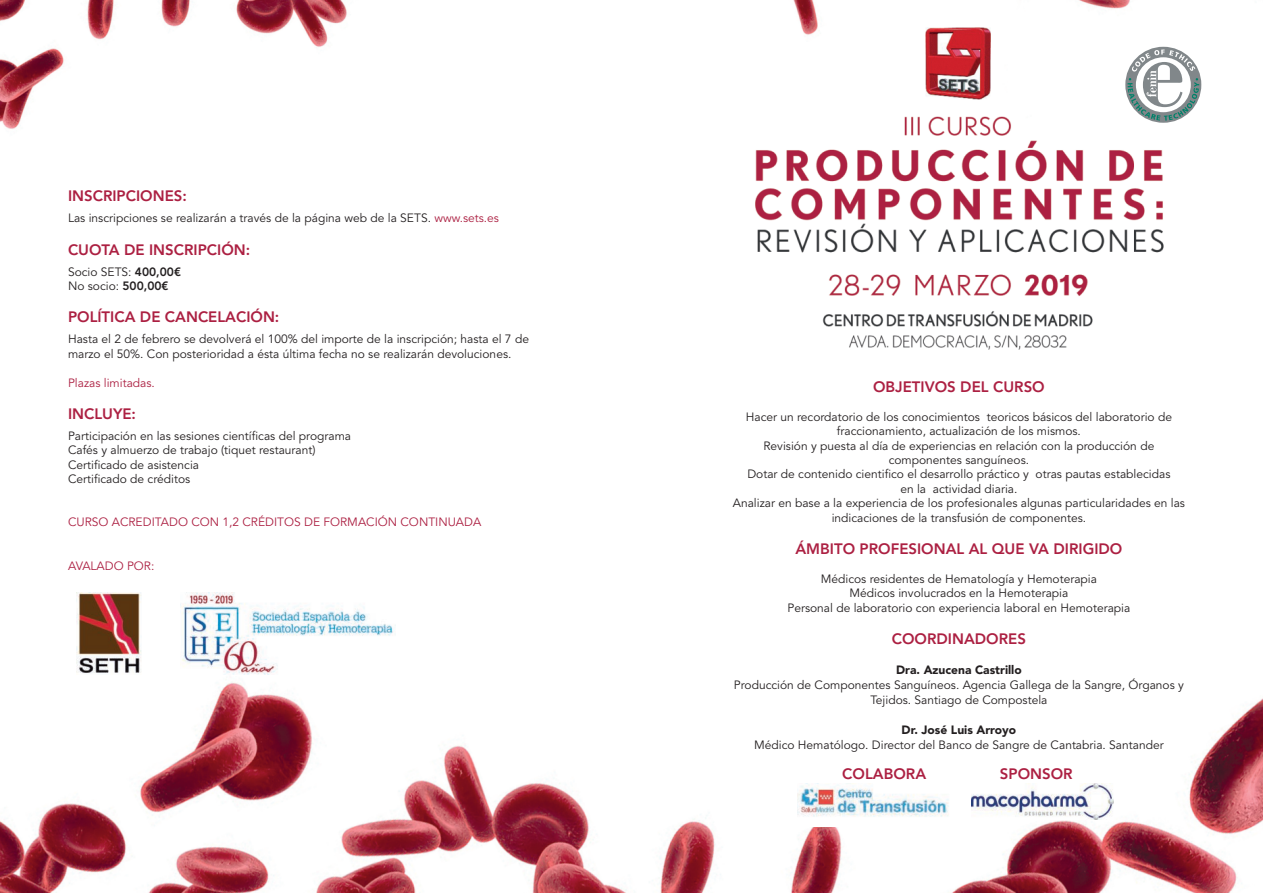
<style>
.page{position:relative;width:1263px;height:893px;background:#fff}
.page>*{position:absolute;margin:0;border:0;box-sizing:border-box;transform-origin:0 0}
.t1{font:800 15px "Avenir LT Std";color:#ac2042}
.t2{font:12px/14.4px "Avenir LT Std";color:#231f20}
.t3{font:12px "Avenir LT Std";color:#ac2042}
.t4{font:900 12px "Avenir LT Std";color:#231f20}
.s1{color:#ac2042}
.s2{font-weight:800}
</style>
<div class="page">
<img style="left:0;top:0;width:1263px;height:893px">
<img style="left:77px;top:592px;width:65px;height:83px">
<img style="left:797px;top:783px;width:162px;height:43px">
<div style="left:1125px;top:47px;width:76px;height:76px;border:11px solid #81878a;border-radius:50%"></div>
<svg style="left:1127px;top:50px;width:72px;height:71px"></svg>
<img style="left:181px;top:592px;width:214px;height:83px">
<img style="left:972px;top:783px;width:141px;height:36px">
<p class="t1" style="left:68px;top:187px;width:120px">INSCRIPCIONES:</p>
<p class="t2" style="left:68px;top:211px;width:432px">Las inscripciones se realizarán a través de la página web de la SETS. <span class="s1">www.sets.es</span></p>
<p class="t1" style="left:68px;top:241px;width:184px">CUOTA DE INSCRIPCIÓN:</p>
<p class="t2" style="left:68px;top:265px;width:115px">Socio SETS: <span class="s2">400,00€<br></span>No socio: <span class="s2">500,00€</span></p>
<p class="t1" style="left:68px;top:308px;width:213px">POLÍTICA DE CANCELACIÓN:</p>
<p class="t2" style="left:68px;top:332px;width:462px">Hasta el 2 de febrero se devolverá el 100% del importe de la inscripción; hasta el 7 de marzo el 50%. Con posterioridad a ésta última fecha no se realizarán devoluciones.</p>
<p class="t3" style="left:68px;top:376px;width:88px">Plazas limitadas.</p>
<p class="t1" style="left:68px;top:405px;width:70px">INCLUYE:</p>
<p class="t2" style="left:68px;top:429px;width:285px">Participación en las sesiones científicas del programa Cafés y almuerzo de trabajo (tiquet restaurant)<br>Certificado de asistencia<br>Certificado de créditos</p>
<p class="t3" style="left:68px;top:515px;width:415px">CURSO ACREDITADO CON 1,2 CRÉDITOS DE FORMACIÓN CONTINUADA</p>
<p class="t3" style="left:68px;top:559px;width:88px">AVALADO POR:</p>
<p class="t1" style="left:873px;top:378px;width:173px">OBJETIVOS DEL CURSO</p>
<p class="t2" style="left:733px;top:410px;width:454px;text-align:center">Hacer un recordatorio de los conocimientos teoricos básicos del laboratorio de fraccionamiento, actualización de los mismos.<br>Revisión y puesta al día de experiencias en relación con la producción de componentes sanguíneos.<br>Dotar de contenido cientifico el desarrollo práctico y otras pautas establecidas<br>en la actividad diaria.<br>Analizar en base a la experiencia de los profesionales algunas particularidades en las indicaciones de la transfusión de componentes.</p>
<p class="t1" style="left:795px;top:540px;width:328px">ÁMBITO PROFESIONAL AL QUE VA DIRIGIDO</p>
<p class="t2" style="left:787px;top:572px;width:344px;text-align:center">Médicos residentes de Hematología y Hemoterapia<br>Médicos involucrados en la Hemoterapia<br>Personal de laboratorio con experiencia laboral en Hemoterapia</p>
<p class="t1" style="left:892px;top:630px;width:136px">COORDINADORES</p>
<p class="t4" style="left:896px;top:662px;width:127px">Dra. Azucena Castrillo</p>
<p class="t2" style="left:734px;top:678px;width:451px;line-height:15px;text-align:center">Producción de Componentes Sanguíneos. Agencia Gallega de la Sangre, Órganos y<br>Tejidos. Santiago de Compostela</p>
<p class="t4" style="left:902px;top:722px;width:116px">Dr. José Luis Arroyo</p>
<p class="t2" style="left:754px;top:738px;width:411px">Médico Hematólogo. Director del Banco de Sangre de Cantabria. Santander</p>
<p class="t1" style="left:842px;top:765px;width:85px">COLABORA</p>
<p class="t1" style="left:1000px;top:765px;width:74px">SPONSOR</p>
</div>
